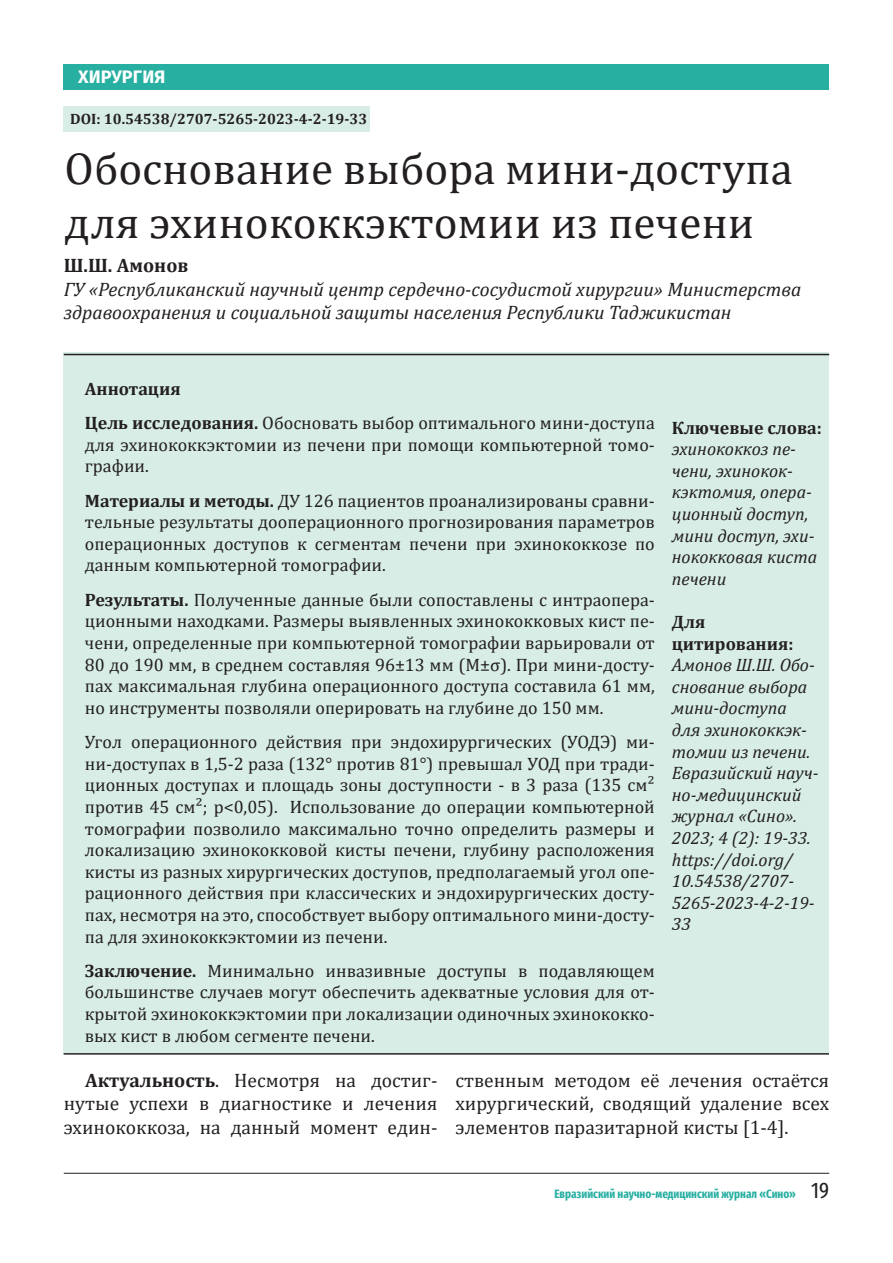
<style>
.page{position:relative;width:893px;height:1263px;background:#fff}
.page>*{position:absolute;margin:0;border:0;box-sizing:border-box;transform-origin:0 0}
.t1{font:45px/54px "Cambria";color:#231f20}
.t2{font:19.5px/23.4px "Cambria";color:#231f20;text-align:justify}
.t3{font:italic 19.5px/23.4px "Cambria";color:#231f20}
.t4{font:700 19.5px "Cambria";color:#231f20}
.t5{font:18px/21.6px "Cambria";color:#231f20;text-align:justify}
.t6{font:italic 18px/21.6px "Cambria";color:#231f20}
.t7{font:700 18px/21.6px "Cambria";color:#231f20}
.t8{font:700 18px "Fira Sans";letter-spacing:.01em;color:#fff}
.t9{font:700 15px "Cambria";color:#231f20}
.t10{font:700 12px "Fira Sans Compressed";color:#27afa1}
.s1{font-weight:700}
.s2{font-weight:400;font-size:22.5px;color:#231f20}
</style>
<div class="page">
<hr style="left:64px;top:1173px;width:765px;height:1px;background:#231f20">
<div style="left:64px;top:352px;width:765px;height:701px;background:#d7ede6"></div>
<div style="left:64px;top:64px;width:765px;height:25px;background:#27afa1"></div>
<hr style="left:64px;top:354px;width:765px;height:1px;background:#231f20">
<hr style="left:64px;top:1053px;width:765px;height:1px;background:#231f20">
<div style="left:64px;top:106px;width:306px;height:26px;background:#d7ede6"></div>
<p class="t8" style="left:78px;top:61px;width:89px">ХИРУРГИЯ</p>
<p class="t9" style="left:70px;top:109px;width:299px">DOI: 10.54538/2707-5265-2023-4-2-19-33</p>
<h1 class="t1" style="left:65px;top:141px;width:729px">Обоснование выбора мини-доступа для эхинококкэктомии из печени</h1>
<p class="t4" style="left:64px;top:252px;width:126px">Ш.Ш. Амонов</p>
<p class="t3" style="left:64px;top:277px;width:739px">ГУ «Республиканский научный центр сердечно-сосудистой хирургии» Министерства здравоохранения и социальной защиты населения Республики Таджикистан</p>
<p class="t5" style="left:85px;top:371px;width:571px;line-height:34.3px"><span class="s1">Аннотация<br>Цель исследования.</span> Обосновать выбор оптимального мини-доступа</p>
<p class="t5" style="left:85px;top:434px;width:571px">для эхинококкэктомии из печени при помощи компьютерной томо&shy;графии.</p>
<p class="t5" style="left:85px;top:489px;width:571px"><span class="s1">Материалы и методы.</span> ДУ 126 пациентов проанализированы сравни&shy;тельные результаты дооперационного прогнозирования параметров операционных доступов к сегментам печени при эхинококкозе по данным компьютерной томографии.</p>
<p class="t5" style="left:85px;top:589px;width:571px"><span class="s1">Результаты.</span> Полученные данные были сопоставлены с интраопера&shy;ционными находками. Размеры выявленных эхинококковых кист пе&shy;чени, определенные при компьютерной томографии варьировали от 80 до 190 мм, в среднем составляя 96±13 мм (М±σ). При мини-досту&shy;пах максимальная глубина операционного доступа составила 61 мм, но инструменты позволяли оперировать на глубине до 150 мм.</p>
<p class="t5" style="left:85px;top:731px;width:571px">Угол операционного действия при эндохирургических (УОДЭ) ми&shy;ни-доступах в 1,5-2 раза (132° против 81°) превышал УОД при тради&shy;ционных доступах и площадь зоны доступности - в 3 раза (135 см² против 45 см²; р&lt;0,05). Использование до операции компьютерной томографии позволило максимально точно определить размеры и локализацию эхинококковой кисты печени, глубину расположения кисты из разных хирургических доступов, предполагаемый угол опе&shy;рационного действия при классических и эндохирургических досту&shy;пах, несмотря на это, способствует выбору оптимального мини-досту&shy;па для эхинококкэктомии из печени.</p>
<p class="t5" style="left:85px;top:960px;width:571px"><span class="s1">Заключение.</span> Минимально инвазивные доступы в подавляющем большинстве случаев могут обеспечить адекватные условия для от&shy;крытой эхинококкэктомии при локализации одиночных эхинококко&shy;вых кист в любом сегменте печени.</p>
<p class="t7" style="left:672px;top:416px;width:151px">Ключевые слова:</p>
<p class="t6" style="left:672px;top:437px;width:147px">эхинококкоз пе&shy;чени, эхинокок&shy;кэктомия, опера&shy;ционный доступ, мини доступ, эхи&shy;нококковая киста печени</p>
<p class="t7" style="left:672px;top:610px;width:123px">Для цитирования:</p>
<p class="t6" style="left:672px;top:653px;width:148px">Амонов Ш.Ш. Обо&shy;снование выбора мини-доступа для эхинококкэк&shy;томии из печени.<br>Евразийский науч&shy;но-медицинский журнал «Сино».<br>2023; 4 (2): 19-33. https://doi.org/<br>10.54538/2707-<br>5265-2023-4-2-19-<br>33</p>
<p class="t2" style="left:64px;top:1068px;width:375px;text-indent:21px"><span class="s1">Актуальность</span>. Несмотря на достиг&shy;нутые успехи в диагностике и лечения эхинококкоза, на данный момент един-</p>
<p class="t2" style="left:455px;top:1068px;width:375px">ственным методом её лечения остаётся хирургический, сводящий удаление всех элементов паразитарной кисты [1-4].</p>
<p class="t10" style="left:554px;top:1184px;width:276px">Евразийский научно-медицинский журнал «Сино» <span class="s2">19</span></p>
</div>
